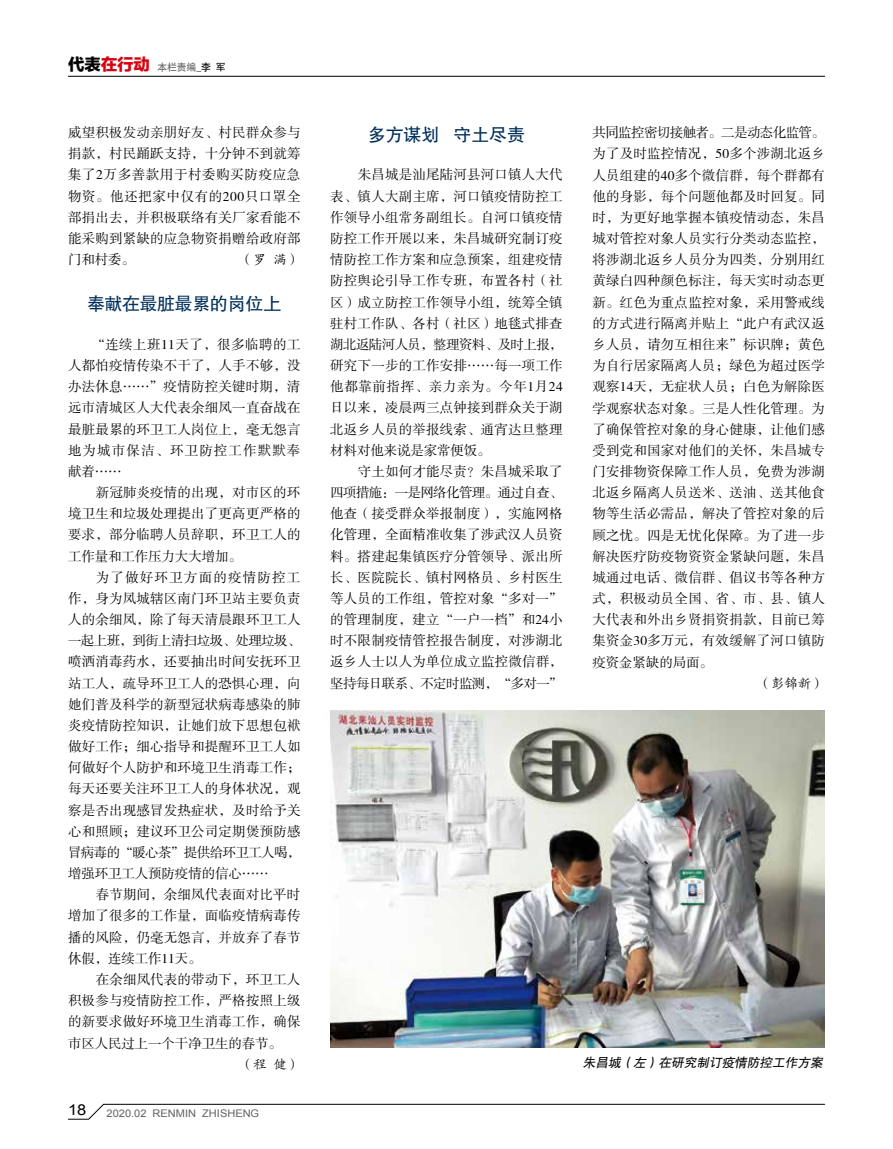
<style>
.page{position:relative;width:893px;height:1149px;background:#fff}
.page>*{position:absolute;margin:0;border:0;box-sizing:border-box;transform-origin:0 0}
.t1{font:18px "FZHTJW GB1 0";letter-spacing:-.01em;color:#00305b}
.t2{font:15px "Arial";color:#000;scale:1.1 1}
.t3{font:13.5px/21.1px "FZSSJW GB1 0";letter-spacing:.015em;color:#000;text-align:justify}
.t4{font:13.5px "FZKTJW GB1 0";color:#000}
.t5{font:italic 12.75px "FZHTJW GB1 0";color:#000}
.t6{font:10.5px "Arial";color:#636262;scale:1.05 1}
.t7{font:9.75px "Heiti CSEG Medium GB";color:#636262}
.s1{font-family:"FZLTTHJW GB1 0";font-size:16.5px;color:#000}
.s2{font-family:"FZLTTHJW GB1 0";font-size:16.5px;color:#d7000f}
.s3{color:#000}
</style>
<div class="page">
<svg style="left:68px;top:1103px;width:757px;height:16px"></svg>
<hr style="left:68px;top:76px;width:757px;height:1px;background:#000">
<img style="left:330px;top:710px;width:495px;height:337px">
<p class="t7" style="left:68px;top:62px;width:159px"><span class="s1">代表</span><span class="s2">在行动</span> 本栏责编_<span class="s3">李 军</span></p>
<p class="t3" style="left:68px;top:123px;width:234px">威望积极发动亲朋好友、村民群众参与捐款，村民踊跃支持，十分钟不到就筹集了2万多善款用于村委购买防疫应急物资。他还把家中仅有的200只口罩全部捐出去，并积极联络有关厂家看能不能采购到紧缺的应急物资捐赠给政府部门和村委。</p>
<p class="t4" style="left:240px;top:252px;width:62px">（罗 满）</p>
<h1 class="t1" style="left:87px;top:294px;width:196px">奉献在最脏最累的岗位上</h1>
<p class="t3" style="left:68px;top:334px;width:234px;text-indent:23px">“连续上班11天了，很多临聘的工人都怕疫情传染不干了，人手不够，没办法休息……”疫情防控关键时期，清远市清城区人大代表余细凤一直奋战在最脏最累的环卫工人岗位上，毫无怨言地为城市保洁、环卫防控工作默默奉献着……</p>
<p class="t3" style="left:68px;top:482px;width:234px;text-indent:28px">新冠肺炎疫情的出现，对市区的环境卫生和垃圾处理提出了更高更严格的要求，部分临聘人员辞职，环卫工人的工作量和工作压力大大增加。</p>
<p class="t3" style="left:68px;top:567px;width:234px;text-indent:28px">为了做好环卫方面的疫情防控工作，身为凤城辖区南门环卫站主要负责人的余细凤，除了每天清晨跟环卫工人一起上班，到街上清扫垃圾、处理垃圾、喷洒消毒药水，还要抽出时间安抚环卫站工人，疏导环卫工人的恐惧心理，向她们普及科学的新型冠状病毒感染的肺炎疫情防控知识，让她们放下思想包袱做好工作；细心指导和提醒环卫工人如何做好个人防护和环境卫生消毒工作；每天还要关注环卫工人的身体状况，观察是否出现感冒发热症状，及时给予关心和照顾；建议环卫公司定期煲预防感冒病毒的“暖心茶”提供给环卫工人喝，增强环卫工人预防疫情的信心……</p>
<p class="t3" style="left:68px;top:884px;width:234px;text-indent:28px">春节期间，余细凤代表面对比平时增加了很多的工作量，面临疫情病毒传播的风险，仍毫无怨言，并放弃了春节休假，连续工作11天。</p>
<p class="t3" style="left:68px;top:969px;width:234px;text-indent:28px">在余细凤代表的带动下，环卫工人积极参与疫情防控工作，严格按照上级的新要求做好环境卫生消毒工作，确保市区人民过上一个干净卫生的春节。</p>
<p class="t4" style="left:240px;top:1056px;width:62px">（程 健）</p>
<p class="t2" style="left:68px;top:1099px;width:18px">18</p>
<p class="t6" style="left:107px;top:1105px;width:147px">2020.02 RENMIN ZHISHENG</p>
<h1 class="t1" style="left:368px;top:125px;width:159px">多方谋划 守土尽责</h1>
<p class="t3" style="left:330px;top:165px;width:234px;text-indent:28px">朱昌城是汕尾陆河县河口镇人大代表、镇人大副主席，河口镇疫情防控工作领导小组常务副组长。自河口镇疫情防控工作开展以来，朱昌城研究制订疫情防控工作方案和应急预案，组建疫情防控舆论引导工作专班，布置各村（社区）成立防控工作领导小组，统筹全镇驻村工作队、各村（社区）地毯式排查湖北返陆河人员，整理资料、及时上报，研究下一步的工作安排……每一项工作他都靠前指挥、亲力亲为。今年1月24日以来，凌晨两三点钟接到群众关于湖北返乡人员的举报线索、通宵达旦整理材料对他来说是家常便饭。</p>
<p class="t3" style="left:330px;top:461px;width:234px;text-indent:28px">守土如何才能尽责？朱昌城采取了四项措施：一是网络化管理。通过自查、他查（接受群众举报制度），实施网格化管理，全面精准收集了涉武汉人员资料。搭建起集镇医疗分管领导、派出所长、医院院长、镇村网格员、乡村医生等人员的工作组，管控对象“多对一”的管理制度，建立“一户一档”和24小时不限制疫情管控报告制度，对涉湖北返乡人士以人为单位成立监控微信群，坚持每日联系、不定时监测，“多对一”</p>
<p class="t3" style="left:592px;top:123px;width:234px">共同监控密切接触者。二是动态化监管。为了及时监控情况，50多个涉湖北返乡人员组建的40多个微信群，每个群都有他的身影，每个问题他都及时回复。同时，为更好地掌握本镇疫情动态，朱昌城对管控对象人员实行分类动态监控，将涉湖北返乡人员分为四类，分别用红黄绿白四种颜色标注，每天实时动态更新。红色为重点监控对象，采用警戒线的方式进行隔离并贴上“此户有武汉返乡人员，请勿互相往来”标识牌；黄色为自行居家隔离人员；绿色为超过医学观察14天，无症状人员；白色为解除医学观察状态对象。三是人性化管理。为了确保管控对象的身心健康，让他们感受到党和国家对他们的关怀，朱昌城专门安排物资保障工作人员，免费为涉湖北返乡隔离人员送米、送油、送其他食物等生活必需品，解决了管控对象的后顾之忧。四是无忧化保障。为了进一步解决医疗防疫物资资金紧缺问题，朱昌城通过电话、微信群、倡议书等各种方式，积极动员全国、省、市、县、镇人大代表和外出乡贤捐资捐款，目前已筹集资金30多万元，有效缓解了河口镇防疫资金紧缺的局面。</p>
<p class="t4" style="left:758px;top:676px;width:68px">（彭锦新）</p>
<p class="t5" style="left:583px;top:1054px;width:244px">朱昌城（左）在研究制订疫情防控工作方案</p>
</div>
